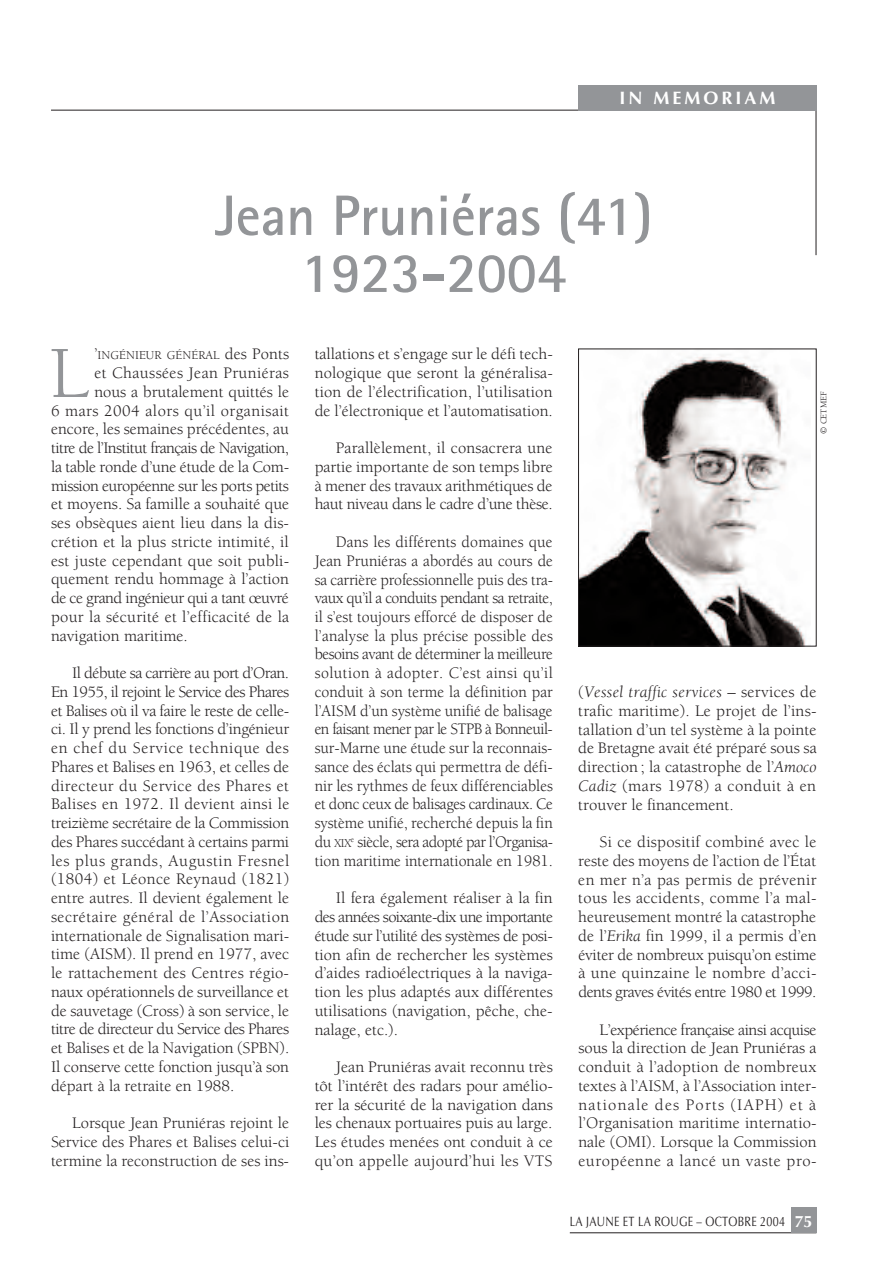
<style>
.page{position:relative;width:893px;height:1263px;background:#fff}
.page>*{position:absolute;margin:0;border:0;box-sizing:border-box;transform-origin:0 0}
.t1{font:75.6px "Berkeley";color:#939598}
.t2{font:700 57px/57px "Rotis Sans Serif";color:#939598;text-align:center}
.t3{font:700 18px "Optima";letter-spacing:.165em;color:#fff}
.t4{font:16.5px/18.8px "Berkeley";color:#231f20;text-align:justify}
.t5{font:16.5px/18.8px "Berkeley";color:#231f20;text-align:justify;scale:.96 1}
.t6{font:16.5px "Berkeley";letter-spacing:-.03em;color:#231f20}
.t7{font:16.5px "Berkeley";letter-spacing:-.035em;color:#231f20}
.t8{font:16.5px "Berkeley";letter-spacing:.02em;color:#231f20}
.t9{font:16.5px "Berkeley";letter-spacing:.03em;color:#231f20}
.t10{font:16.5px "Berkeley";letter-spacing:.025em;color:#231f20}
.t11{font:700 16.5px "Optima";color:#fff}
.t12{font:13.5px "Optima";letter-spacing:.02em;color:#231f20;scale:.8 1}
.t13{font:12.3px "Berkeley";letter-spacing:.005em;color:#231f20}
.t14{font:9px "Berkeley";color:#231f20}
.s1{font-size:16.5px}
.s2{font-size:12.3px}
.s3{font-style:italic}
</style>
<div class="page">
<hr style="left:570px;top:1232px;width:246px;height:1px;background:#231f20">
<div style="left:791px;top:1208px;width:25px;height:25px;background:#939598"></div>
<hr style="left:816px;top:85px;width:1px;height:170px;background:#231f20">
<hr style="left:51px;top:110px;width:765px;height:1px;background:#231f20">
<div style="left:578px;top:85px;width:238px;height:26px;background:#939598"></div>
<img style="left:580px;top:354px;width:226px;height:290px">
<div style="left:578px;top:349px;width:238px;height:297px;border:1px solid #231f20"></div>
<p class="t3" style="left:619px;top:91px;width:158px">IN MEMORIAM</p>
<h2 class="t2" style="left:215px;top:193px;width:439px">Jean Pruniéras (41)<br>1923-2004</h2>
<h1 class="t1" style="left:49px;top:344px;width:41px">L</h1>
<p class="t13" style="left:94px;top:351px;width:196px"><span class="s1">’</span>INGÉNIEUR GÉNÉRAL <span class="s1">des Ponts</span></p>
<p class="t10" style="left:94px;top:367px;width:196px">et Chaussées Jean Pruniéras</p>
<p class="t4" style="left:94px;top:384px;width:196px">nous a brutalement quittés le</p>
<p class="t9" style="left:51px;top:404px;width:240px">6 mars 2004 alors qu’il organisait</p>
<p class="t4" style="left:51px;top:421px;width:239px">encore, les semaines précédentes, au</p>
<p class="t7" style="left:51px;top:442px;width:240px">titre de l’Institut français de Navigation,</p>
<p class="t4" style="left:51px;top:459px;width:240px">la table ronde d’une étude de la Com-</p>
<p class="t6" style="left:51px;top:479px;width:240px">mission européenne sur les ports petits</p>
<p class="t4" style="left:51px;top:496px;width:240px">et moyens. Sa famille a souhaité que</p>
<p class="t4" style="left:51px;top:515px;width:240px">ses obsèques aient lieu dans la dis-</p>
<p class="t4" style="left:51px;top:534px;width:239px">crétion et la plus stricte intimité, il</p>
<p class="t4" style="left:51px;top:552px;width:240px">est juste cependant que soit publi-</p>
<p class="t4" style="left:51px;top:571px;width:239px">quement rendu hommage à l’action</p>
<p class="t6" style="left:51px;top:591px;width:239px">de ce grand ingénieur qui a tant œuvré</p>
<p class="t8" style="left:51px;top:610px;width:240px">pour la sécurité et l’efficacité de la</p>
<p class="t4" style="left:51px;top:627px;width:138px">navigation maritime.</p>
<p class="t4" style="left:51px;top:665px;width:240px;text-indent:21px">Il débute sa carrière au port d’Oran.<br>En 1955, il rejoint le Service des Phares et Balises où il va faire le reste de celle&shy;ci. Il y prend les fonctions d’ingénieur en chef du Service technique des Phares et Balises en 1963, et celles de directeur du Service des Phares et Balises en 1972. Il devient ainsi le treizième secrétaire de la Commission des Phares succédant à certains parmi les plus grands, Augustin Fresnel (1804) et Léonce Reynaud (1821) entre autres. Il devient également le secrétaire général de l’Association internationale de Signalisation mari&shy;time (AISM). Il prend en 1977, avec le rattachement des Centres régio&shy;naux opérationnels de surveillance et de sauvetage (Cross) à son service, le titre de directeur du Service des Phares et Balises et de la Navigation (SPBN).<br>Il conserve cette fonction jusqu’à son départ à la retraite en 1988.</p>
<p class="t4" style="left:51px;top:1115px;width:240px;text-indent:21px">Lorsque Jean Pruniéras rejoint le Service des Phares et Balises celui-ci termine la reconstruction de ses ins-</p>
<p class="t4" style="left:315px;top:346px;width:240px">tallations et s’engage sur le défi tech&shy;nologique que seront la généralisa&shy;tion de l’électrification, l’utilisation de l’électronique et l’automatisation.</p>
<p class="t4" style="left:315px;top:440px;width:240px;text-indent:21px">Parallèlement, il consacrera une partie importante de son temps libre à mener des travaux arithmétiques de haut niveau dans le cadre d’une thèse.</p>
<p class="t5" style="left:315px;top:534px;width:250px;text-indent:21px">Dans les différents domaines que Jean Pruniéras a abordés au cours de sa carrière professionnelle puis des tra&shy;vaux qu’il a conduits pendant sa retraite, il s’est toujours efforcé de disposer de l’analyse la plus précise possible des besoins avant de déterminer la meilleure solution à adopter. C’est ainsi qu’il conduit à son terme la définition par l’AISM d’un système unifié de balisage en faisant mener par le STPB à Bonneuil&shy;sur-Marne une étude sur la reconnais&shy;sance des éclats qui permettra de défi&shy;nir les rythmes de feux différenciables et donc ceux de balisages cardinaux. Ce système unifié, recherché depuis la fin du <span class="s2">XIX</span><sup>e</sup> siècle, sera adopté par l’Organisa&shy;tion maritime internationale en 1981.</p>
<p class="t4" style="left:315px;top:890px;width:240px;text-indent:21px">Il fera également réaliser à la fin des années soixante-dix une importante étude sur l’utilité des systèmes de posi&shy;tion afin de rechercher les systèmes d’aides radioélectriques à la naviga&shy;tion les plus adaptés aux différentes utilisations (navigation, pêche, che&shy;nalage, etc.).</p>
<p class="t4" style="left:315px;top:1059px;width:240px;text-indent:21px">Jean Pruniéras avait reconnu très tôt l’intérêt des radars pour amélio&shy;rer la sécurité de la navigation dans les chenaux portuaires puis au large.<br>Les études menées ont conduit à ce qu’on appelle aujourd’hui les VTS</p>
<p class="t14" style="left:820px;top:434px;width:44px;rotate:-90deg">© CETMEF</p>
<p class="t4" style="left:578px;top:684px;width:240px">(<span class="s3">Vessel traffic services</span> – services de trafic maritime). Le projet de l’ins&shy;tallation d’un tel système à la pointe de Bretagne avait été préparé sous sa direction; la catastrophe de l’<span class="s3">Amoco Cadiz</span> (mars 1978) a conduit à en trouver le financement.</p>
<p class="t4" style="left:578px;top:834px;width:240px;text-indent:21px">Si ce dispositif combiné avec le reste des moyens de l’action de l’État en mer n’a pas permis de prévenir tous les accidents, comme l’a mal&shy;heureusement montré la catastrophe de l’<span class="s3">Erika</span> fin 1999, il a permis d’en éviter de nombreux puisqu’on estime à une quinzaine le nombre d’acci&shy;dents graves évités entre 1980 et 1999.</p>
<p class="t4" style="left:578px;top:1021px;width:240px;text-indent:21px">L’expérience française ainsi acquise sous la direction de Jean Pruniéras a conduit à l’adoption de nombreux textes à l’AISM, à l’Association inter&shy;nationale des Ports (IAPH) et à l’Organisation maritime internatio&shy;nale (OMI). Lorsque la Commission européenne a lancé un vaste pro-</p>
<p class="t12" style="left:570px;top:1216px;width:270px">LA JAUNE ET LA ROUGE – OCTOBRE 2004</p>
<p class="t11" style="left:795px;top:1214px;width:19px">75</p>
</div>
